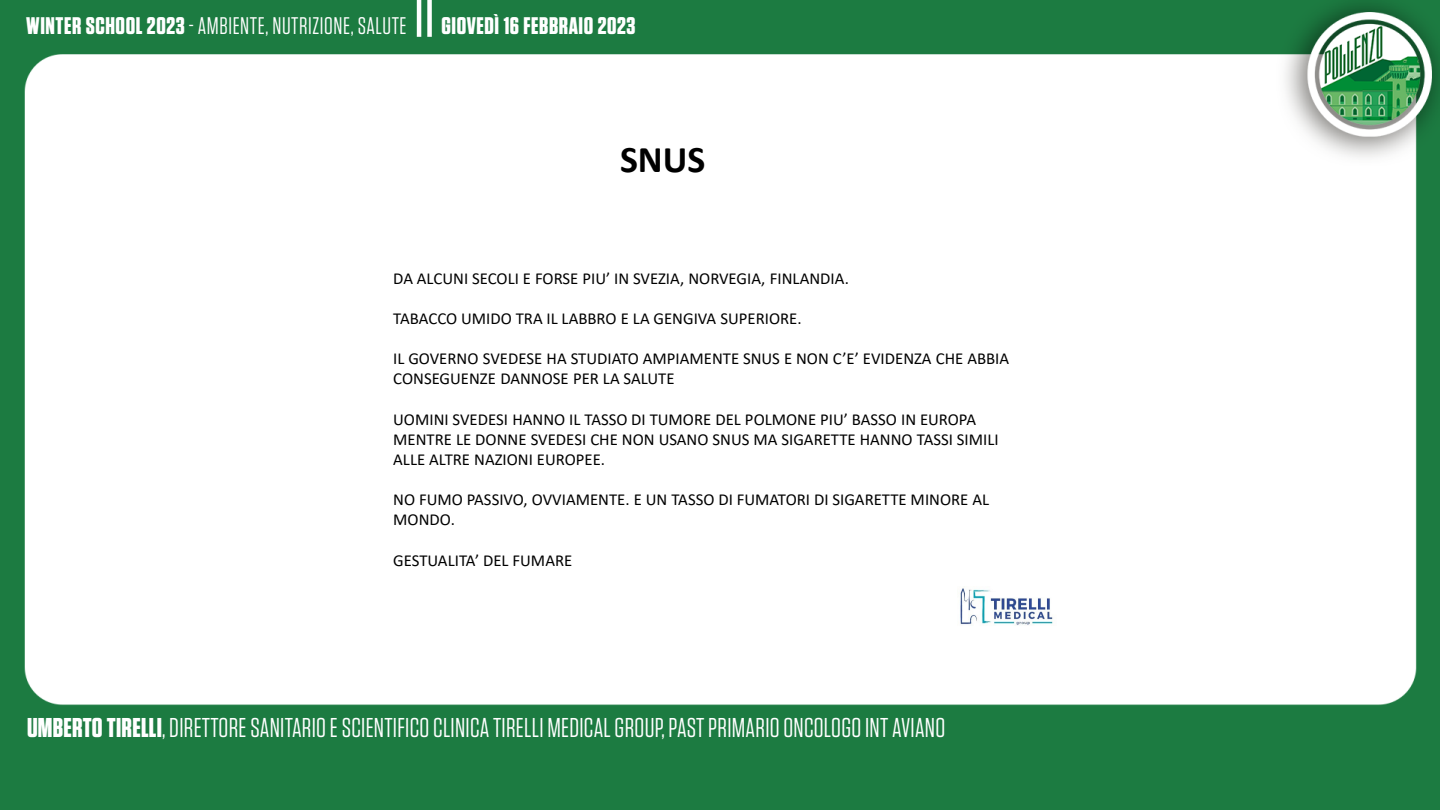
<style>
.page{position:relative;width:1440px;height:810px;background:#fff}
.page>*{position:absolute;margin:0;border:0;box-sizing:border-box;transform-origin:0 0}
.t1{font:700 37.8px "Calibri";color:#000}
.t2{font:27.15px "Tungsten";letter-spacing:.01em;color:#fff}
.t3{font:24px "Tungsten";letter-spacing:.025em;color:#fff}
.t4{font:700 24px "Tungsten";letter-spacing:.025em;color:#fff}
.t5{font:16.73px/20.2px "Calibri";color:#000}
.s1{font-weight:700}
</style>
<div class="page">
<img style="left:0;top:0;width:1440px;height:810px">
<hr style="left:417px;top:0;width:4px;height:37px;background:#fff">
<div style="left:427px;top:0;width:5px;height:37px;background:#fff"></div>
<div style="left:342px;top:95px;width:756px;height:567px;background:#fff"></div>
<img style="left:960px;top:588px;width:93px;height:37px">
<h3 class="t3" style="left:26px;top:14px;width:382px"><span class="s1">WINTER SCHOOL 2023</span> - AMBIENTE, NUTRIZIONE, SALUTE</h3>
<h3 class="t4" style="left:442px;top:13px;width:195px">GIOVEDÌ 16 FEBBRAIO 2023</h3>
<h1 class="t1" style="left:620px;top:133px;width:87px">SNUS</h1>
<p class="t5" style="left:393px;top:267px;width:457px">DA ALCUNI SECOLI E FORSE PIU’ IN SVEZIA, NORVEGIA, FINLANDIA.</p>
<p class="t5" style="left:393px;top:308px;width:410px">TABACCO UMIDO TRA IL LABBRO E LA GENGIVA SUPERIORE.</p>
<p class="t5" style="left:393px;top:348px;width:617px">IL GOVERNO SVEDESE HA STUDIATO AMPIAMENTE SNUS E NON C’E’ EVIDENZA CHE ABBIA<br>CONSEGUENZE DANNOSE PER LA SALUTE</p>
<p class="t5" style="left:393px;top:409px;width:607px">UOMINI SVEDESI HANNO IL TASSO DI TUMORE DEL POLMONE PIU’ BASSO IN EUROPA<br>MENTRE LE DONNE SVEDESI CHE NON USANO SNUS MA SIGARETTE HANNO TASSI SIMILI<br>ALLE ALTRE NAZIONI EUROPEE.</p>
<p class="t5" style="left:393px;top:489px;width:598px">NO FUMO PASSIVO, OVVIAMENTE. E UN TASSO DI FUMATORI DI SIGARETTE MINORE AL<br>MONDO.</p>
<p class="t5" style="left:393px;top:550px;width:181px">GESTUALITA’ DEL FUMARE</p>
<h2 class="t2" style="left:27px;top:713px;width:920px"><span class="s1">UMBERTO TIRELLI</span>, DIRETTORE SANITARIO E SCIENTIFICO CLINICA TIRELLI MEDICAL GROUP, PAST PRIMARIO ONCOLOGO INT AVIANO</h2>
</div>
